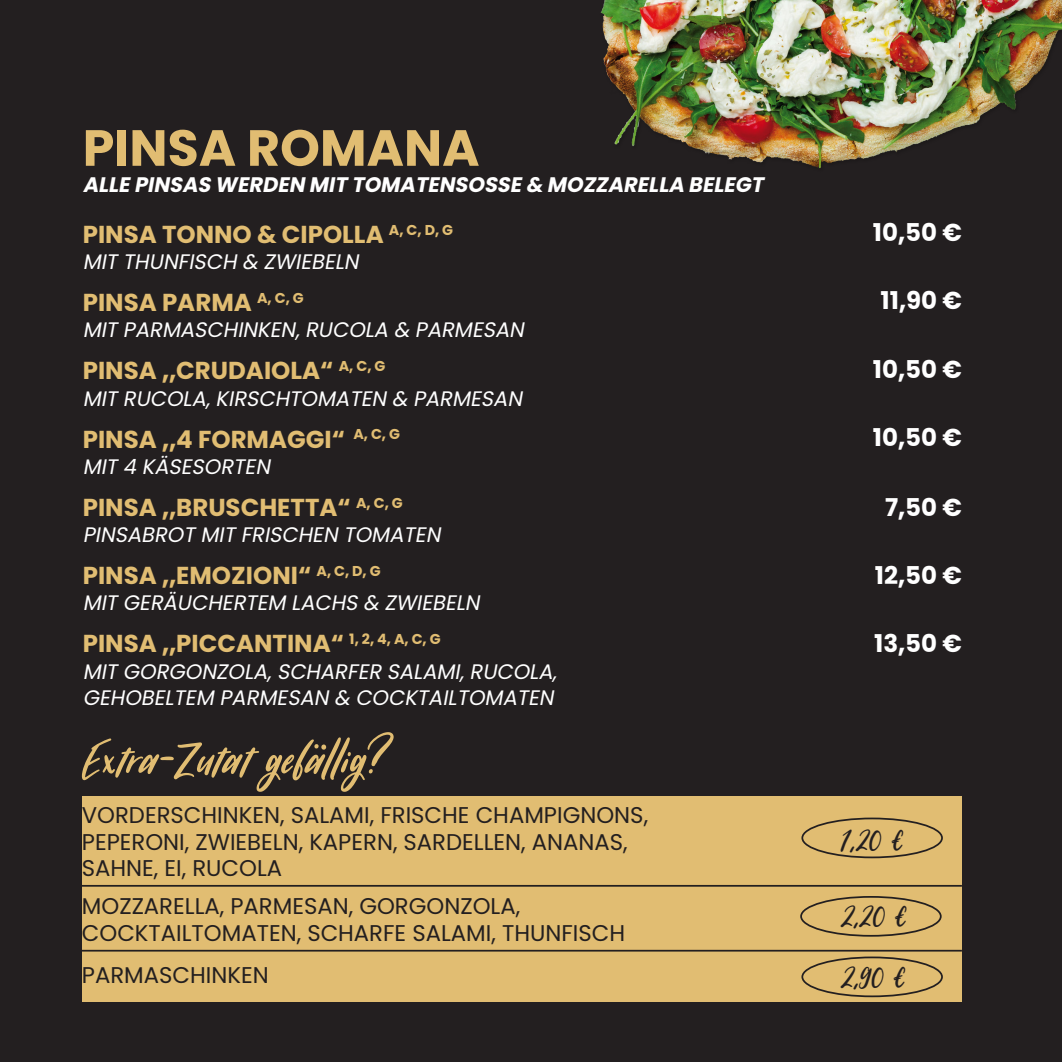
<style>
.page{position:relative;width:1062px;height:1062px;background:#fff}
.page>*{position:absolute;margin:0;border:0;box-sizing:border-box;transform-origin:0 0}
.t1{font:56px "Sugarstyle Millenial";color:#e1bd72}
.t2{font:700 50.75px "Poppins";color:#e1bd72}
.t3{font:33.25px "Sugarstyle Millenial";color:#231f20}
.t4{font:700 24.5px "Poppins";color:#e1bd72}
.t5{font:700 24.5px "Poppins";color:#fff}
.t6{font:22.75px "Poppins";color:#231f20}
.t7{font:italic 21px "Poppins";color:#fff}
.t8{font:italic 700 21px "Poppins";color:#fff}
</style>
<div class="page">
<div style="left:0;top:0;width:1062px;height:1054px;background:#231f20"></div>
<div style="left:83px;top:796px;width:879px;height:206px;background:#e1bd72"></div>
<div style="left:801px;top:817px;width:142px;height:41px;border:2px solid #231f20;border-radius:50%"></div>
<div style="left:800px;top:896px;width:141px;height:40px;border:2px solid #231f20;border-radius:50%"></div>
<div style="left:801px;top:956px;width:142px;height:41px;border:2px solid #231f20;border-radius:50%"></div>
<hr style="left:82px;top:885px;width:880px;height:1px;background:#231f20">
<hr style="left:82px;top:949px;width:880px;height:2px;background:#231f20">
<p class="t2" style="left:83px;top:119px;width:398px">PINSA ROMANA</p>
<p class="t8" style="left:83px;top:172px;width:688px">ALLEPINSAS WERDEN MIT TOMATENSOSSE&amp; MOZZARELLA BELEGT</p>
<p class="t4" style="left:83px;top:220px;width:372px">PINSA TONNO &amp; CIPOLLA <sup>A,</sup> <sup>C,</sup> <sup>D,</sup> <sup>G</sup></p>
<p class="t7" style="left:83px;top:249px;width:283px">MIT THUNFISCH &amp; ZWIEBELN</p>
<p class="t4" style="left:83px;top:288px;width:222px">PINSA PARMA <sup>A,</sup> <sup>C,</sup> <sup>G</sup></p>
<p class="t7" style="left:83px;top:318px;width:449px">MIT PARMASCHINKEN,RUCOLA &amp; PARMESAN</p>
<p class="t4" style="left:83px;top:356px;width:304px">PINSA „CRUDAIOLA“ <sup>A,</sup> <sup>C,</sup> <sup>G</sup></p>
<p class="t7" style="left:83px;top:386px;width:447px">MIT RUCOLA,KIRSCHTOMATEN &amp; PARMESAN</p>
<p class="t4" style="left:83px;top:425px;width:319px">PINSA „4 FORMAGGI“ <sup>A,</sup> <sup>C,</sup> <sup>G</sup></p>
<p class="t7" style="left:83px;top:454px;width:195px">MIT 4 KÄSESORTEN</p>
<p class="t4" style="left:83px;top:493px;width:321px">PINSA „BRUSCHETTA“ <sup>A,</sup> <sup>C,</sup> <sup>G</sup></p>
<p class="t7" style="left:83px;top:522px;width:365px">PINSABROT MIT FRISCHEN TOMATEN</p>
<p class="t4" style="left:83px;top:561px;width:299px">PINSA „EMOZIONI“ <sup>A,</sup> <sup>C,</sup> <sup>D,</sup> <sup>G</sup></p>
<p class="t7" style="left:83px;top:591px;width:404px">MIT GERÄUCHERTEM LACHS &amp; ZWIEBELN</p>
<p class="t4" style="left:83px;top:629px;width:359px">PINSA „PICCANTINA“ <sup>1,</sup> <sup>2,</sup> <sup>4,</sup> <sup>A,</sup> <sup>C,</sup> <sup>G</sup></p>
<p class="t7" style="left:83px;top:659px;width:481px">MIT GORGONZOLA,SCHARFER SALAMI,RUCOLA,</p>
<p class="t7" style="left:83px;top:685px;width:478px">GEHOBELTEM PARMESAN &amp; COCKTAILTOMATEN</p>
<p class="t1" style="left:82px;top:722px;width:316px">Extra-Zutat gefällig?</p>
<p class="t6" style="left:82px;top:802px;width:568px">VORDERSCHINKEN, SALAMI, FRISCHE CHAMPIGNONS,</p>
<p class="t6" style="left:82px;top:828px;width:547px">PEPERONI, ZWIEBELN, KAPERN, SARDELLEN, ANANAS,</p>
<p class="t6" style="left:82px;top:854px;width:202px">SAHNE, EI, RUCOLA</p>
<p class="t6" style="left:82px;top:893px;width:440px">MOZZARELLA, PARMESAN, GORGONZOLA,</p>
<p class="t6" style="left:82px;top:919px;width:545px">COCKTAILTOMATEN, SCHARFE SALAMI, THUNFISCH</p>
<p class="t6" style="left:82px;top:961px;width:188px">PARMASCHINKEN</p>
<p class="t5" style="left:873px;top:218px;width:90px">10,50 €</p>
<p class="t5" style="left:880px;top:286px;width:83px">11,90 €</p>
<p class="t5" style="left:873px;top:355px;width:90px">10,50 €</p>
<p class="t5" style="left:873px;top:423px;width:90px">10,50 €</p>
<p class="t5" style="left:885px;top:493px;width:78px">7,50 €</p>
<p class="t5" style="left:875px;top:561px;width:88px">12,50 €</p>
<p class="t5" style="left:874px;top:629px;width:89px">13,50 €</p>
<p class="t3" style="left:841px;top:817px;width:65px">1,20 €</p>
<p class="t3" style="left:841px;top:894px;width:69px">2,20 €</p>
<p class="t3" style="left:841px;top:955px;width:67px">2,90 €</p>
</div>
